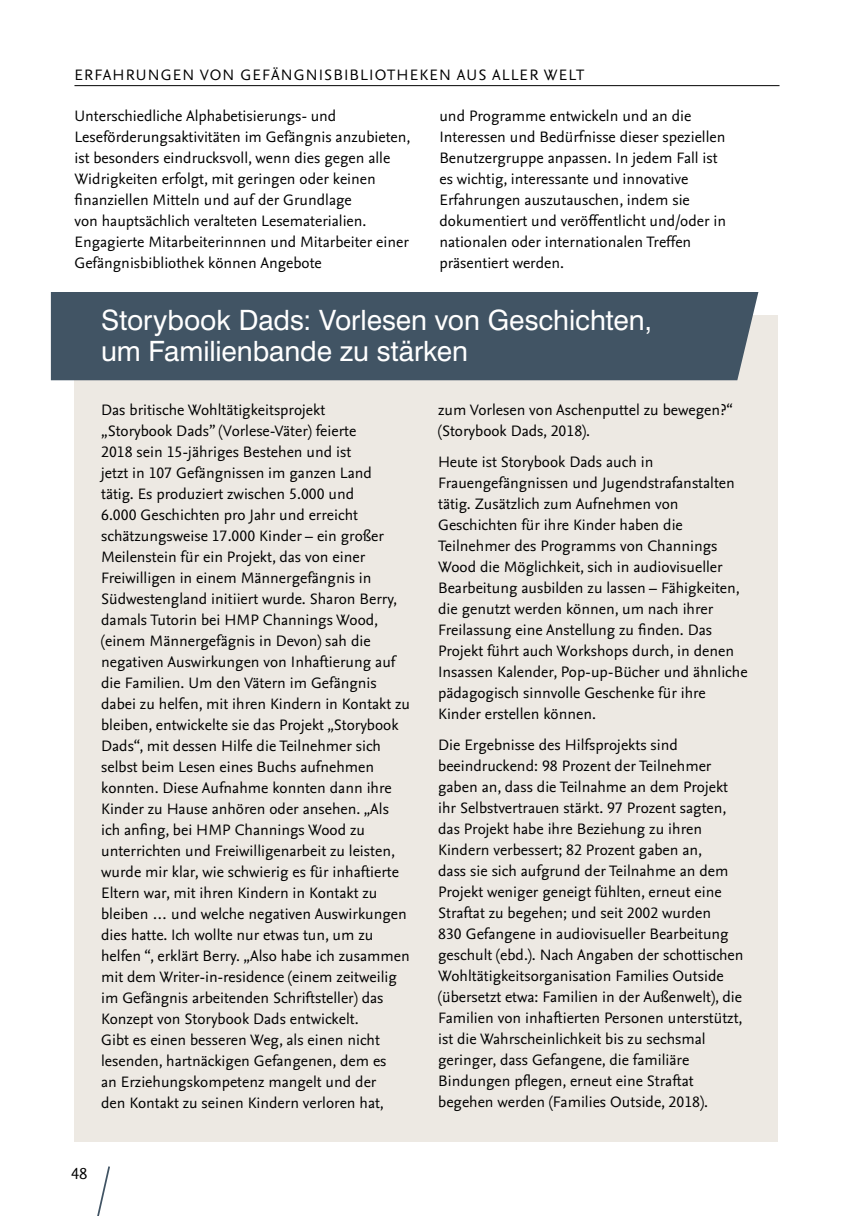
<style>
.page{position:relative;width:854px;height:1216px;background:#fff}
.page>*{position:absolute;margin:0;border:0;box-sizing:border-box;transform-origin:0 0}
.t1{font:28px/31.5px "Swiss 721 BT";letter-spacing:-.005em;color:#fff}
.t2{font:16.62px "Nexus Sans TF";color:#000}
.t3{font:15.75px/21px "Nexus Sans TF";color:#000}
.t4{font:15.75px "Nexus Sans TF";letter-spacing:.07em;color:#000}
</style>
<div class="page">
<div style="left:74px;top:315px;width:704px;height:826px;background:#ede9e3"></div>
<div style="left:51px;top:292px;width:707px;height:88px;background:#415464"></div>
<hr style="left:74px;top:85px;width:705px;height:1px;background:#000">
<svg style="left:97px;top:1166px;width:13px;height:49px"></svg>
<p class="t4" style="left:74px;top:65px;width:511px">ERFAHRUNGEN VON GEFÄNGNISBIBLIOTHEKEN AUS ALLER WELT</p>
<p class="t3" style="left:74px;top:105px;width:337px">Unterschiedliche Alphabetisierungs- und Leseförderungsaktivitäten im Gefängnis anzubieten, ist besonders eindrucksvoll, wenn dies gegen alle Widrigkeiten erfolgt, mit geringen oder keinen finanziellen Mitteln und auf der Grundlage<br>von hauptsächlich veralteten Lesematerialien.<br>Engagierte Mitarbeiterinnnen und Mitarbeiter einer Gefängnisbibliothek können Angebote</p>
<p class="t3" style="left:439px;top:105px;width:288px">und Programme entwickeln und an die Interessen und Bedürfnisse dieser speziellen Benutzergruppe anpassen. In jedem Fall ist es wichtig, interessante und innovative Erfahrungen auszutauschen, indem sie dokumentiert und veröffentlicht und/oder in nationalen oder internationalen Treffen präsentiert werden.</p>
<h1 class="t1" style="left:101px;top:303px;width:552px">Storybook Dads: Vorlesen von Geschichten, um Familienbande zu stärken</h1>
<p class="t3" style="left:101px;top:399px;width:310px">Das britische Wohltätigkeitsprojekt<br>„Storybook Dads” (Vorlese-Väter) feierte<br>2018 sein 15-jähriges Bestehen und ist<br>jetzt in 107 Gefängnissen im ganzen Land<br>tätig. Es produziert zwischen 5.000 und<br>6.000 Geschichten pro Jahr und erreicht schätzungsweise 17.000 Kinder – ein großer Meilenstein für ein Projekt, das von einer Freiwilligen in einem Männergefängnis in Südwestengland initiiert wurde. Sharon Berry, damals Tutorin bei HMP Channings Wood, (einem Männergefägnis in Devon) sah die negativen Auswirkungen von Inhaftierung auf die Familien. Um den Vätern im Gefängnis dabei zu helfen, mit ihren Kindern in Kontakt zu bleiben, entwickelte sie das Projekt „Storybook Dads“, mit dessen Hilfe die Teilnehmer sich selbst beim Lesen eines Buchs aufnehmen konnten. Diese Aufnahme konnten dann ihre Kinder zu Hause anhören oder ansehen. „Als ich anfing, bei HMP Channings Wood zu unterrichten und Freiwilligenarbeit zu leisten, wurde mir klar, wie schwierig es für inhaftierte Eltern war, mit ihren Kindern in Kontakt zu bleiben … und welche negativen Auswirkungen dies hatte. Ich wollte nur etwas tun, um zu helfen “, erklärt Berry. „Also habe ich zusammen mit dem Writer-in-residence (einem zeitweilig im Gefängnis arbeitenden Schriftsteller) das Konzept von Storybook Dads entwickelt.<br>Gibt es einen besseren Weg, als einen nicht lesenden, hartnäckigen Gefangenen, dem es<br>an Erziehungskompetenz mangelt und der<br>den Kontakt zu seinen Kindern verloren hat,</p>
<p class="t3" style="left:438px;top:399px;width:296px">zum Vorlesen von Aschenputtel zu bewegen?“ (Storybook Dads, 2018).</p>
<p class="t3" style="left:438px;top:451px;width:311px">Heute ist Storybook Dads auch in Frauengefängnissen und Jugendstrafanstalten tätig. Zusätzlich zum Aufnehmen von Geschichten für ihre Kinder haben die Teilnehmer des Programms von Channings Wood die Möglichkeit, sich in audiovisueller Bearbeitung ausbilden zu lassen – Fähigkeiten, die genutzt werden können, um nach ihrer Freilassung eine Anstellung zu finden. Das Projekt führt auch Workshops durch, in denen Insassen Kalender, Pop-up-Bücher und ähnliche pädagogisch sinnvolle Geschenke für ihre Kinder erstellen können.</p>
<p class="t3" style="left:438px;top:734px;width:307px">Die Ergebnisse des Hilfsprojekts sind beeindruckend: 98 Prozent der Teilnehmer gaben an, dass die Teilnahme an dem Projekt ihr Selbstvertrauen stärkt. 97 Prozent sagten, das Projekt habe ihre Beziehung zu ihren Kindern verbessert; 82 Prozent gaben an,<br>dass sie sich aufgrund der Teilnahme an dem Projekt weniger geneigt fühlten, erneut eine Straftat zu begehen; und seit 2002 wurden<br>830 Gefangene in audiovisueller Bearbeitung geschult (ebd.). Nach Angaben der schottischen Wohltätigkeitsorganisation Families Outside (übersetzt etwa: Familien in der Außenwelt), die Familien von inhaftierten Personen unterstützt, ist die Wahrscheinlichkeit bis zu sechsmal geringer, dass Gefangene, die familiäre Bindungen pflegen, erneut eine Straftat begehen werden (Families Outside, 2018).</p>
<p class="t2" style="left:71px;top:1162px;width:18px">48</p>
</div>
